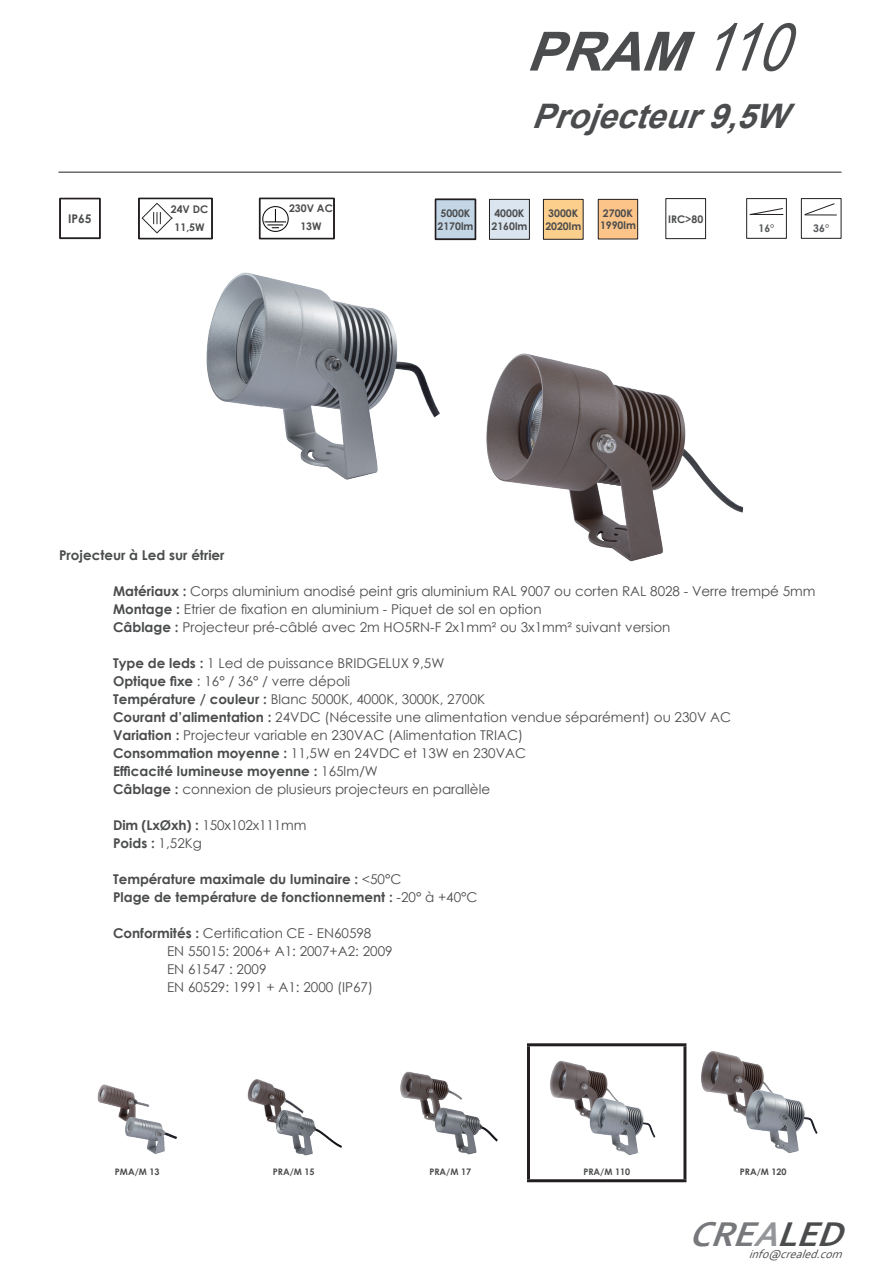
<style>
.page{position:relative;width:893px;height:1263px;background:#fff}
.page>*{position:absolute;margin:0;border:0;box-sizing:border-box;transform-origin:0 0}
.t1{font:italic 700 54.15px "Arial";color:#4b4c4d}
.t2{font:italic 700 36px "Corbel";color:#76787b}
.t3{font:italic 700 33.75px "Arial";color:#4b4c4d}
.t4{font:13.5px "Century Gothic";color:#4b4c4d}
.t5{font:700 13.5px "Century Gothic";color:#4b4c4d}
.t6{font:italic 12px "Corbel";color:#4b4c4d}
.t7{font:700 12px "Century Gothic";color:#4b4c4d}
.t8{font:700 10.5px "Century Gothic";color:#4b4c4d}
.t9{font:700 10.5px "Century Gothic";color:#57585a}
.t10{font:700 9px "Century Gothic";color:#4b4c4d}
.s1{font-family:"Arial Narrow";font-weight:400;font-size:66.3px}
.s2{font-weight:700}
.s3{font-weight:400}
.s4{color:#939598}
.s5{color:#4b4c4d}
</style>
<div class="page">
<img style="left:206px;top:272px;width:234px;height:208px">
<img style="left:486px;top:353px;width:258px;height:209px">
<svg style="left:138px;top:198px;width:35px;height:41px"></svg>
<div style="left:139px;top:198px;width:73px;height:41px;border:1px solid #231f20"></div>
<div style="left:139px;top:199px;width:73px;height:39px;border:1px solid #231f20"></div>
<img style="left:141px;top:202px;width:31px;height:31px">
<div style="left:665px;top:198px;width:41px;height:41px;border:1px solid #231f20"></div>
<svg style="left:60px;top:238px;width:40px;height:1px"></svg>
<div style="left:60px;top:198px;width:40px;height:40px;border:1px solid #231f20"></div>
<div style="left:60px;top:199px;width:40px;height:39px;border:1px solid #231f20"></div>
<div style="left:801px;top:198px;width:40px;height:41px;border:1px solid #231f20"></div>
<svg style="left:804px;top:203px;width:31px;height:13px"></svg>
<hr style="left:805px;top:214px;width:32px;height:1px;background:#231f20">
<svg style="left:749px;top:208px;width:35px;height:8px"></svg>
<hr style="left:750px;top:214px;width:33px;height:1px;background:#231f20">
<div style="left:746px;top:198px;width:41px;height:41px;border:1px solid #231f20"></div>
<hr style="left:59px;top:172px;width:782px;height:1px;background:#231f20">
<hr style="left:527px;top:1043px;width:159px;height:3px;background:#231f20">
<hr style="left:527px;top:1046px;width:3px;height:116px;background:#231f20">
<hr style="left:683px;top:1046px;width:3px;height:116px;background:#231f20">
<hr style="left:527px;top:1162px;width:3px;height:17px;background:#231f20">
<hr style="left:683px;top:1162px;width:3px;height:17px;background:#231f20">
<hr style="left:527px;top:1179px;width:159px;height:3px;background:#231f20">
<div style="left:92px;top:1079px;width:60px;height:44px;background:#fff;opacity:.75"></div>
<img style="left:123px;top:1110px;width:54px;height:44px">
<div style="left:242px;top:1072px;width:63px;height:54px;background:#fff;opacity:.75"></div>
<img style="left:274px;top:1108px;width:68px;height:48px">
<div style="left:396px;top:1065px;width:69px;height:59px;background:#fff;opacity:.75"></div>
<img style="left:432px;top:1105px;width:66px;height:50px">
<div style="left:548px;top:1058px;width:78px;height:64px;background:#fff;opacity:.75"></div>
<img style="left:585px;top:1096px;width:71px;height:59px">
<div style="left:697px;top:1049px;width:87px;height:69px;background:#fff;opacity:.75"></div>
<img style="left:741px;top:1090px;width:77px;height:63px">
<img style="left:258px;top:200px;width:1px;height:38px">
<svg style="left:259px;top:198px;width:30px;height:41px"></svg>
<div style="left:260px;top:198px;width:74px;height:41px;border:1px solid #231f20"></div>
<div style="left:598px;top:199px;width:40px;height:40px;background:#fcc488"></div>
<div style="left:598px;top:199px;width:40px;height:40px;border:1px solid #231f20"></div>
<div style="left:489px;top:199px;width:40px;height:40px;background:#dae5ef"></div>
<div style="left:489px;top:199px;width:41px;height:41px;border:1px solid #231f20"></div>
<div style="left:543px;top:199px;width:40px;height:40px;background:#fdcf8c"></div>
<div style="left:543px;top:199px;width:40px;height:41px;border:1px solid #231f20"></div>
<svg style="left:435px;top:202px;width:41px;height:38px"></svg>
<div style="left:435px;top:199px;width:41px;height:40px;border:1px solid #231f20"></div>
<p class="t1" style="left:526px;top:13px;width:296px">PRAM<span class="s1">110</span></p>
<p class="t3" style="left:531px;top:93px;width:275px">Projecteur9,5W</p>
<p class="t8" style="left:289px;top:200px;width:45px">230V AC</p>
<p class="t8" style="left:300px;top:218px;width:23px">13W</p>
<p class="t8" style="left:171px;top:201px;width:39px">24V DC</p>
<p class="t8" style="left:175px;top:219px;width:32px">11,5W</p>
<p class="t8" style="left:603px;top:205px;width:32px">2700K</p>
<p class="t8" style="left:600px;top:218px;width:37px">1990lm</p>
<p class="t8" style="left:440px;top:205px;width:32px">5000K</p>
<p class="t8" style="left:437px;top:218px;width:37px">2170lm</p>
<p class="t8" style="left:494px;top:205px;width:32px">4000K</p>
<p class="t8" style="left:491px;top:218px;width:37px">2160lm</p>
<p class="t8" style="left:548px;top:205px;width:32px">3000K</p>
<p class="t8" style="left:545px;top:218px;width:37px">2020lm</p>
<p class="t7" style="left:68px;top:209px;width:25px">IP65</p>
<p class="t8" style="left:668px;top:211px;width:37px">IRC&gt;80</p>
<p class="t9" style="left:758px;top:221px;width:17px">16°</p>
<p class="t9" style="left:813px;top:221px;width:17px">36°</p>
<p class="t5" style="left:59px;top:545px;width:167px">Projecteur à Led sur étrier</p>
<p class="t4" style="left:113px;top:581px;width:704px"><span class="s2">Matériaux :</span> Corps aluminium anodisé peint gris aluminium RAL 9007 ou corten RAL 8028 - Verre trempé 5mm</p>
<p class="t4" style="left:113px;top:599px;width:430px"><span class="s2">Montage :</span> Etrier de fixation en aluminium - Piquet de sol en option</p>
<p class="t4" style="left:113px;top:617px;width:559px"><span class="s2">Câblage :</span> Projecteur pré-câblé avec 2m HO5RN-F 2x1mm² ou 3x1mm² suivant version</p>
<p class="t4" style="left:113px;top:653px;width:333px"><span class="s2">Type de leds :</span> 1 Led de puissance BRIDGELUX 9,5W</p>
<p class="t4" style="left:113px;top:671px;width:239px"><span class="s2">Optique fixe</span> : 16° / 36° / verre dépoli</p>
<p class="t4" style="left:113px;top:689px;width:374px"><span class="s2">Température / couleur :</span> Blanc 5000K, 4000K, 3000K, 2700K</p>
<p class="t4" style="left:113px;top:707px;width:620px"><span class="s2">Courant d’alimentation :</span> 24VDC (Nécessite une alimentation vendue séparément) ou 230V AC</p>
<p class="t4" style="left:113px;top:725px;width:412px"><span class="s2">Variation :</span> Projecteur variable en 230VAC (Alimentation TRIAC)</p>
<p class="t4" style="left:113px;top:743px;width:415px"><span class="s2">Consommation moyenne :</span> 11,5W en 24VDC et 13W en 230VAC</p>
<p class="t5" style="left:113px;top:761px;width:266px">Efficacité lumineuse moyenne : <span class="s3">165lm/W</span></p>
<p class="t4" style="left:113px;top:779px;width:379px"><span class="s2">Câblage :</span> connexion de plusieurs projecteurs en parallèle</p>
<p class="t4" style="left:113px;top:815px;width:195px"><span class="s2">Dim (LxØxh) :</span> 150x102x111mm</p>
<p class="t5" style="left:113px;top:833px;width:90px">Poids : <span class="s3">1,52Kg</span></p>
<p class="t5" style="left:113px;top:869px;width:290px">Température maximale du luminaire : <span class="s3">&lt;50°C</span></p>
<p class="t5" style="left:113px;top:887px;width:366px">Plage de température de fonctionnement : <span class="s3">-20° à +40°C</span></p>
<p class="t4" style="left:113px;top:923px;width:260px"><span class="s2">Conformités :</span> Certification CE - EN60598</p>
<p class="t4" style="left:167px;top:941px;width:227px">EN 55015: 2006+ A1: 2007+A2: 2009</p>
<p class="t4" style="left:167px;top:959px;width:101px">EN 61547 : 2009</p>
<p class="t4" style="left:167px;top:977px;width:207px">EN 60529: 1991 + A1: 2000 (IP67)</p>
<p class="t10" style="left:115px;top:1165px;width:46px">PMA/M 13</p>
<p class="t10" style="left:273px;top:1165px;width:43px">PRA/M 15</p>
<p class="t10" style="left:429px;top:1165px;width:43px">PRA/M 17</p>
<p class="t10" style="left:583px;top:1165px;width:48px">PRA/M 110</p>
<p class="t10" style="left:740px;top:1165px;width:48px">PRA/M 120</p>
<p class="t2" style="left:689px;top:1211px;width:169px">CRE<span class="s4">A</span><span class="s5">LED</span></p>
<p class="t6" style="left:749px;top:1246px;width:99px">info@crealed.com</p>
</div>
